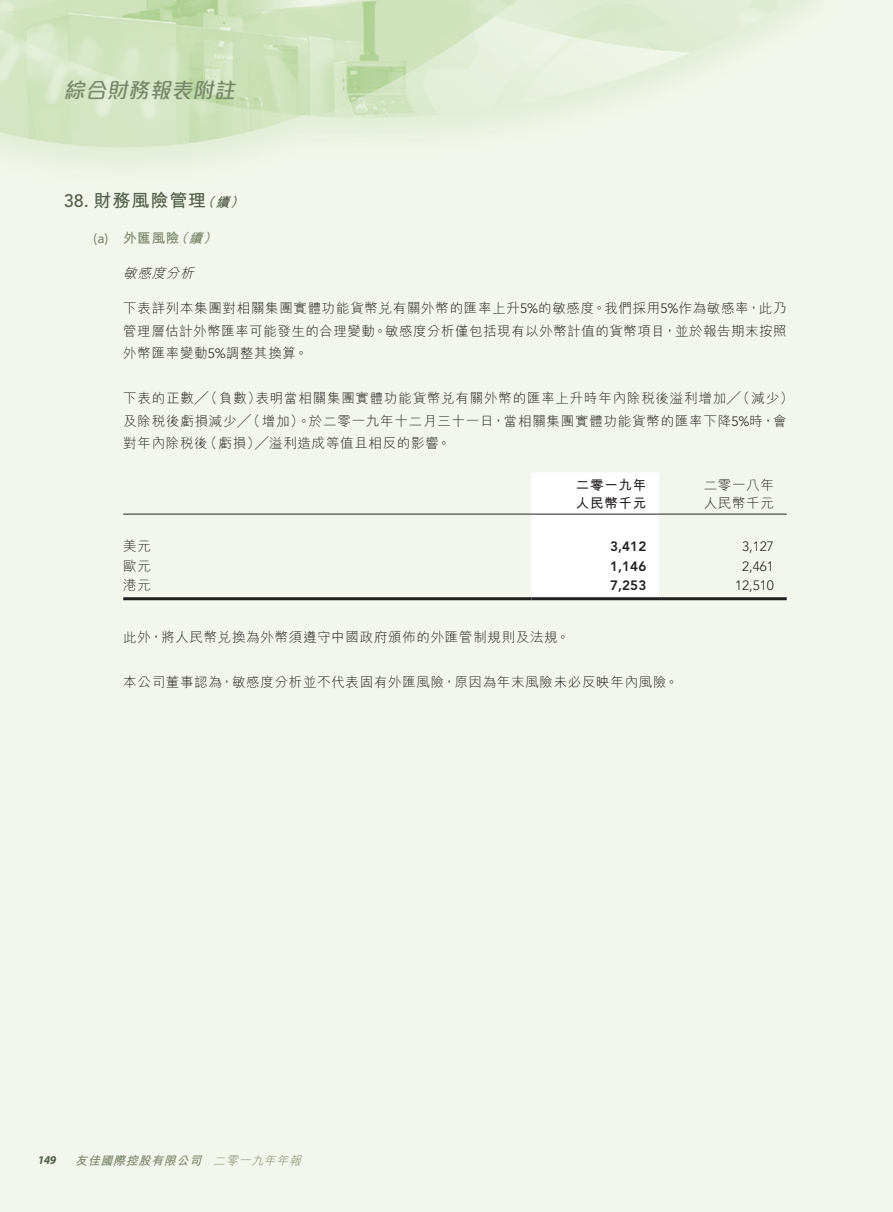
<style>
.page{position:relative;width:893px;height:1212px;background:#fff}
.page>*{position:absolute;margin:0;border:0;box-sizing:border-box;transform-origin:0 0}
.t1{font:italic 500 21px "M Elle HK";color:#768568}
.Heading_1{font:700 18px "M Hei HK";letter-spacing:.055em;color:#525f49}
.Body_Text{font:300 13.5px/22.5px "M Hei HK";letter-spacing:.05em;color:#231f20;text-align:justify}
.Body_Text-2{font:300 13.5px "Avenir LT Std";color:#231f20}
.Body_Text-3{font:800 13.5px "Avenir LT Std";letter-spacing:.005em;color:#231f20}
.Body_Text-4{font:700 13.5px "M Hei HK";letter-spacing:.055em;color:#231f20}
.Heading_4{font:italic 300 13.5px "M Hei HK";color:#231f20}
.Heading_2{font:700 13.5px "M Hei HK";color:#768568}
.Heading_1-2{font:italic 700 13.5px "M Hei HK";color:#525f49}
.Heading_2-2{font:italic 700 13.5px "M Hei HK";color:#768568}
.Heading_2-3{font:500 13.5px "Avenir LT Std";color:#768568}
.t2{font:italic 700 12px "M Hei HK";color:#768568}
.t3{font:italic 300 12px "M Hei HK";color:#768568}
.t4{font:italic 700 12px "Myriad Pro";color:#525f49}
.s1{font-family:"Avenir LT Std";font-weight:500}
.s2{font-family:"Avenir LT Std"}
</style>
<div class="page">
<svg style="left:531px;top:472px;width:128px;height:125px"></svg>
<hr style="left:123px;top:514px;width:408px;height:1px;background:#231f20">
<hr style="left:531px;top:514px;width:128px;height:1px;background:#231f20">
<hr style="left:659px;top:514px;width:128px;height:1px;background:#231f20">
<hr style="left:123px;top:597px;width:408px;height:3px;background:#231f20">
<hr style="left:531px;top:597px;width:128px;height:3px;background:#231f20">
<hr style="left:659px;top:597px;width:128px;height:3px;background:#231f20">
<p class="t1" style="left:64px;top:79px;width:177px">綜合財務報表附註</p>
<p class="Heading_1" style="left:64px;top:188px;width:144px"><span class="s1">38.</span> 財務風險管理</p>
<p class="Heading_2-2" style="left:203px;top:228px;width:20px">(</p>
<p class="Heading_1-2" style="left:201px;top:193px;width:20px">（</p>
<p class="Heading_1-2" style="left:230px;top:193px;width:20px">(</p>
<p class="Heading_1-2" style="left:216px;top:193px;width:20px">續</p>
<p class="Heading_2" style="left:123px;top:228px;width:58px">外匯風險</p>
<p class="Heading_2-2" style="left:174px;top:228px;width:20px">（</p>
<p class="Heading_2-2" style="left:189px;top:228px;width:20px">續</p>
<p class="Heading_2-3" style="left:94px;top:230px;width:16px">a( )</p>
<p class="Heading_4" style="left:123px;top:266px;width:75px">敏感度分析</p>
<p class="Body_Text" style="left:123px;top:297px;width:665px">下表詳列本集團對相關集團實體功能貨幣兌有關外幣的匯率上升<span class="s2">5%</span>的敏感度。我們採用<span class="s2">5%</span>作為敏感率，此乃管理層估計外幣匯率可能發生的合理變動。敏感度分析僅包括現有以外幣計值的貨幣項目，並於報告期末按照外幣匯率變動<span class="s2">5%</span>調整其換算。</p>
<p class="Body_Text" style="left:256px;top:387px;width:539px">表明當相關集團實體功能貨幣兌有關外幣的匯率上升時年內除稅後溢利增加╱（減少(</p>
<p class="Body_Text" style="left:123px;top:387px;width:139px">下表的正數╱（負數）</p>
<p class="Body_Text" style="left:123px;top:409px;width:665px">及除稅後虧損減少╱（增加）。於二零一九年十二月三十一日，當相關集團實體功能貨幣的匯率下降<span class="s2">5%</span>時，會</p>
<p class="Body_Text" style="left:204px;top:432px;width:248px">（虧損）╱溢利造成等值且相反的影響。</p>
<p class="Body_Text" style="left:123px;top:432px;width:86px">對年內除稅後</p>
<p class="Body_Text-4" style="left:576px;top:475px;width:72px">二零一九年</p>
<p class="Body_Text" style="left:704px;top:473px;width:72px">二零一八年</p>
<p class="Body_Text-4" style="left:576px;top:493px;width:72px">人民幣千元</p>
<p class="Body_Text" style="left:704px;top:492px;width:72px">人民幣千元</p>
<p class="Body_Text" style="left:123px;top:535px;width:29px">美元</p>
<p class="Body_Text-3" style="left:610px;top:538px;width:38px">3,412</p>
<p class="Body_Text-2" style="left:742px;top:538px;width:33px">3,127</p>
<p class="Body_Text" style="left:123px;top:554px;width:29px">歐元</p>
<p class="Body_Text-3" style="left:610px;top:558px;width:38px">1,146</p>
<p class="Body_Text-2" style="left:742px;top:558px;width:33px">2,461</p>
<p class="Body_Text" style="left:123px;top:574px;width:29px">港元</p>
<p class="Body_Text" style="left:123px;top:625px;width:448px">此外，將人民幣兌換為外幣須遵守中國政府頒佈的外匯管制規則及法規。</p>
<p class="Body_Text" style="left:123px;top:670px;width:557px">本公司董事認為，敏感度分析並不代表固有外匯風險，原因為年末風險未必反映年內風險。</p>
<p class="Body_Text-3" style="left:610px;top:577px;width:38px">7,253</p>
<p class="Body_Text-2" style="left:735px;top:577px;width:40px">12,510</p>
<p class="t4" style="left:38px;top:1152px;width:20px">149</p>
<p class="t2" style="left:75px;top:1151px;width:132px">友佳國際控股有限公司</p>
<p class="t3" style="left:213px;top:1154px;width:92px">二零一九年年報</p>
</div>
